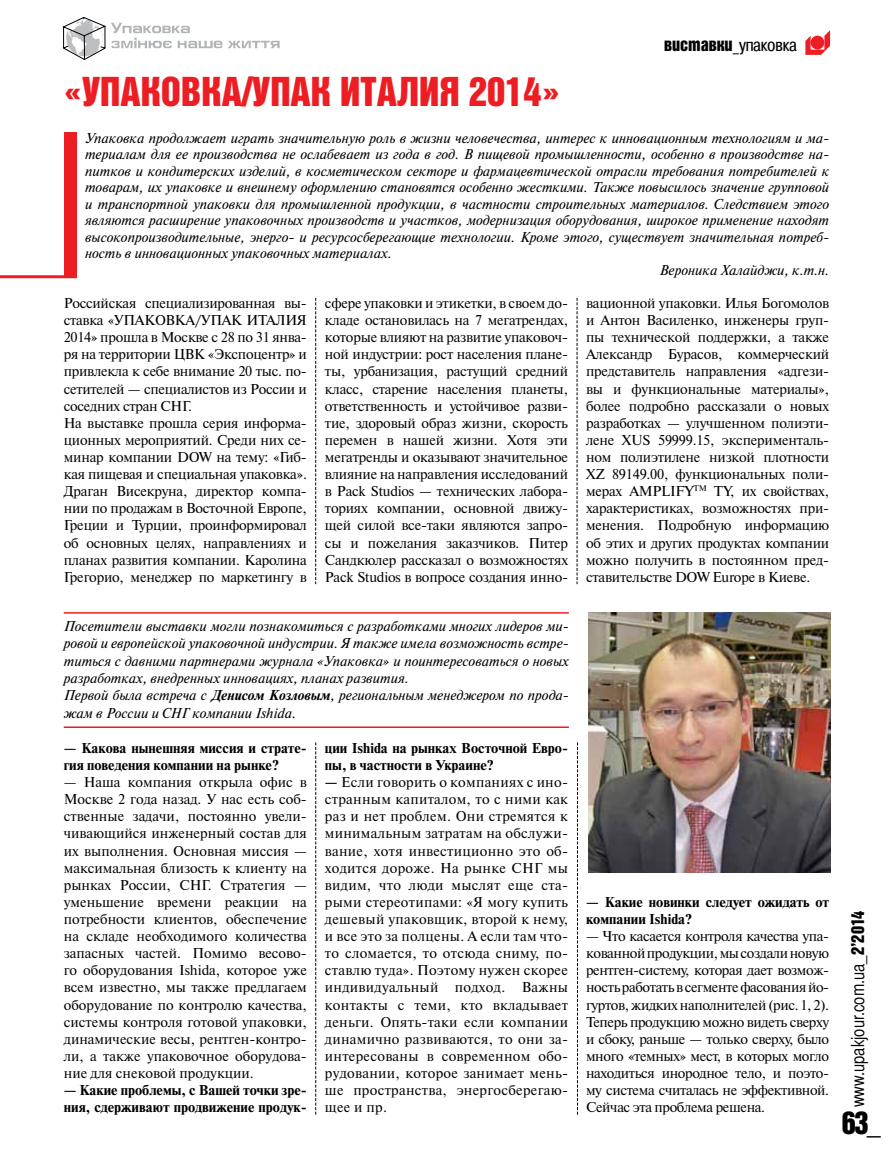
<style>
.page{position:relative;width:893px;height:1170px;background:#fff}
.page>*{position:absolute;margin:0;border:0;box-sizing:border-box;transform-origin:0 0}
.t1{font:40.5px "Bastion Kontrast Alt C";color:#ed1d24}
.t2{font:31.5px "Bastion Kontrast Alt C";color:#000}
.t3{font:18px "Bastion C";color:#000}
.t4{font:18px "Pragmatica Cond C";color:#000}
.t5{font:14.25px/17.1px "Newton C";letter-spacing:-.015em;color:#000;text-align:justify}
.t6{font:italic 14.25px/17.2px "Newton C";color:#000}
.t7{font:14.25px/17.1px "Newton C";letter-spacing:.02em;color:#000}
.t8{font:700 14.25px/17.1px "Newton C";color:#000}
.s1{font-family:"Bastion Kontrast Alt C"}
.s2{font-weight:700}
</style>
<div class="page">
<svg style="left:63px;top:17px;width:159px;height:43px"></svg>
<svg style="left:228px;top:41px;width:52px;height:7px"></svg>
<svg style="left:805px;top:30px;width:25px;height:25px"></svg>
<div style="left:64px;top:132px;width:13px;height:146px;background:#ed1d24"></div>
<hr style="left:0;top:275px;width:77px;height:3px;background:#ed1d24">
<svg style="left:315px;top:298px;width:1px;height:286px"></svg>
<svg style="left:315px;top:742px;width:1px;height:372px"></svg>
<svg style="left:577px;top:742px;width:1px;height:372px"></svg>
<svg style="left:577px;top:298px;width:1px;height:286px"></svg>
<hr style="left:64px;top:726px;width:505px;height:2px;background:#ed1d24">
<img style="left:588px;top:612px;width:242px;height:260px">
<hr style="left:64px;top:612px;width:505px;height:1px;background:#ed1d24">
<p class="t4" style="left:664px;top:35px;width:134px"><span class="s1">виставки</span>_упаковка</p>
<h1 class="t1" style="left:64px;top:71px;width:498px">«УПАКОВКА/УПАК ИТАЛИЯ 2014»</h1>
<p class="t6" style="left:85px;top:129px;width:746px">Упаковка продолжает играть значительную роль в жизни человечества, интерес к инновационным технологиям и ма-</p>
<p class="t6" style="left:85px;top:146px;width:746px">териалам для ее производства не ослабевает из года в год. В пищевой промышленности, особенно в производстве на-</p>
<p class="t6" style="left:85px;top:162px;width:746px">питков и кондитерских изделий, в косметическом секторе и фармацевтической отрасли требования потребителей к</p>
<p class="t6" style="left:85px;top:179px;width:746px">товарам, их упаковке и внешнему оформлению становятся особенно жесткими. Также повысилось значение групповой</p>
<p class="t6" style="left:85px;top:195px;width:746px">и транспортной упаковки для промышленной продукции, в частности строительных материалов. Следствием этого</p>
<p class="t6" style="left:85px;top:212px;width:746px">являются расширение упаковочных производств и участков, модернизация оборудования, широкое применение находят</p>
<p class="t6" style="left:85px;top:228px;width:746px">высокопроизводительные, энерго- и ресурсосберегающие технологии. Кроме этого, существует значительная потреб-</p>
<p class="t6" style="left:85px;top:245px;width:308px">ность в инновационных упаковочных материалах.</p>
<p class="t6" style="left:659px;top:262px;width:171px">Вероника Халайджи, к.т.н.</p>
<p class="t5" style="left:64px;top:294px;width:245px;text-align:left">Российская специализированная вы&shy;ставка «УПАКОВКА/УПАК ИТАЛИЯ 2014» прошла в Москве с 28 по 31 янва&shy;ря на территории ЦВК «Экспоцентр» и привлекла к себе внимание 20 тыс. по&shy;сетителей — специалистов из России и соседних стран СНГ.<br>На выставке прошла серия информа&shy;ционных мероприятий. Среди них се&shy;минар компании DOW на тему: «Гиб&shy;кая пищевая и специальная упаковка».<br>Драган Висекруна, директор компа&shy;нии по продажам в Восточной Европе, Греции и Турции, проинформировал об основных целях, направлениях и планах развития компании. Каролина Грегорио, менеджер по маркетингу в</p>
<p class="t5" style="left:325px;top:294px;width:245px">сфере упаковки и этикетки, в своем до&shy;кладе остановилась на 7 мегатрендах, которые влияют на развитие упаковоч&shy;ной индустрии: рост населения плане&shy;ты, урбанизация, растущий средний класс, старение населения планеты, ответственность и устойчивое разви&shy;тие, здоровый образ жизни, скорость перемен в нашей жизни. Хотя эти мегатренды и оказывают значительное влияние на направления исследований в Рack Studios — технических лабора&shy;ториях компании, основной движу&shy;щей силой все-таки являются запро&shy;сы и пожелания заказчиков. Питер Сандкюлер рассказал о возможностях Рack Studios в вопросе создания инно-</p>
<p class="t5" style="left:586px;top:294px;width:245px">вационной упаковки. Илья Богомолов и Антон Василенко, инженеры груп&shy;пы технической поддержки, а также Александр Бурасов, коммерческий представитель направления «адгези&shy;вы и функциональные материалы», более подробно рассказали о новых разработках — улучшенном полиэти&shy;лене XUS 59999.15, эксперименталь&shy;ном полиэтилене низкой плотности XZ 89149.00, функциональных поли&shy;мерах AMPLIFY<sup>ТМ</sup> TY, их свойствах, характеристиках, возможностях при&shy;менения. Подробную информацию об этих и других продуктах компании можно получить в постоянном пред&shy;ставительстве DOW Europe в Киеве.</p>
<p class="t6" style="left:64px;top:617px;width:507px">Посетители выставки могли познакомиться с разработками многих лидеров ми&shy;ровой и европейской упаковочной индустрии. Я также имела возможность встре&shy;титься с давними партнерами журнала «Упаковка» и поинтересоваться о новых разработках, внедренных инновациях, планах развития.<br>Первой была встреча с <span class="s2">Денисом Козловым</span>, региональным менеджером по прода&shy;жам в России и СНГ компании Ishida.</p>
<p class="t8" style="left:64px;top:739px;width:245px">— Какова нынешняя миссия и страте&shy;гия поведения компании на рынке?</p>
<p class="t5" style="left:64px;top:773px;width:245px">— Наша компания открыла офис в Москве 2 года назад. У нас есть соб&shy;ственные задачи, постоянно увели&shy;чивающийся инженерный состав для их выполнения. Основная миссия — максимальная близость к клиенту на рынках России, СНГ. Стратегия — уменьшение времени реакции на потребности клиентов, обеспечение на складе необходимого количества запасных частей. Помимо весово&shy;го оборудования Ishida, которое уже всем известно, мы также предлагаем оборудование по контролю качества, системы контроля готовой упаковки, динамические весы, рентген-контро&shy;ли, а также упаковочное оборудова&shy;ние для снековой продукции.</p>
<p class="t8" style="left:64px;top:1081px;width:245px">— Какие проблемы, с Вашей точки зре&shy;ния, сдерживают продвижение продук-</p>
<p class="t8" style="left:325px;top:739px;width:245px">ции Ishida на рынках Восточной Евро&shy;пы, в частности в Украине?</p>
<p class="t7" style="left:325px;top:773px;width:245px"><span class="s2">—</span> Если говорить о компаниях с ино&shy;странным капиталом, то с ними как раз и нет проблем. Они стремятся к минимальным затратам на обслужи&shy;вание, хотя инвестиционно это об&shy;ходится дороже. На рынке СНГ мы видим, что люди мыслят еще ста&shy;рыми стереотипами: «Я могу купить дешевый упаковщик, второй к нему, и все это за полцены. А если там что&shy;то сломается, то отсюда сниму, по&shy;ставлю туда». Поэтому нужен скорее индивидуальный подход. Важны контакты с теми, кто вкладывает деньги. Опять-таки если компании динамично развиваются, то они за&shy;интересованы в современном обо&shy;рудовании, которое занимает мень&shy;ше пространства, энергосберегаю&shy;щее и пр.</p>
<p class="t8" style="left:586px;top:893px;width:245px">— Какие новинки следует ожидать от компании Ishida?</p>
<p class="t5" style="left:586px;top:927px;width:245px">— Что касается контроля качества упа&shy;кованной продукции, мы создали новую рентген-систему, которая дает возмож&shy;ность работать в сегменте фасования йо&shy;гуртов, жидких наполнителей (рис. 1, 2).<br>Теперь продукцию можно видеть сверху и сбоку, раньше — только сверху, было много «темных» мест, в которых могло находиться инородное тело, и поэто&shy;му система считалась не эффективной.<br>Сейчас эта проблема решена.</p>
<p class="t3" style="left:847px;top:1107px;width:198px;rotate:-90deg">www.upakjour.com.ua_<span class="s1">2’2014</span></p>
<h2 class="t2" style="left:842px;top:1106px;width:41px">63_</h2>
</div>
